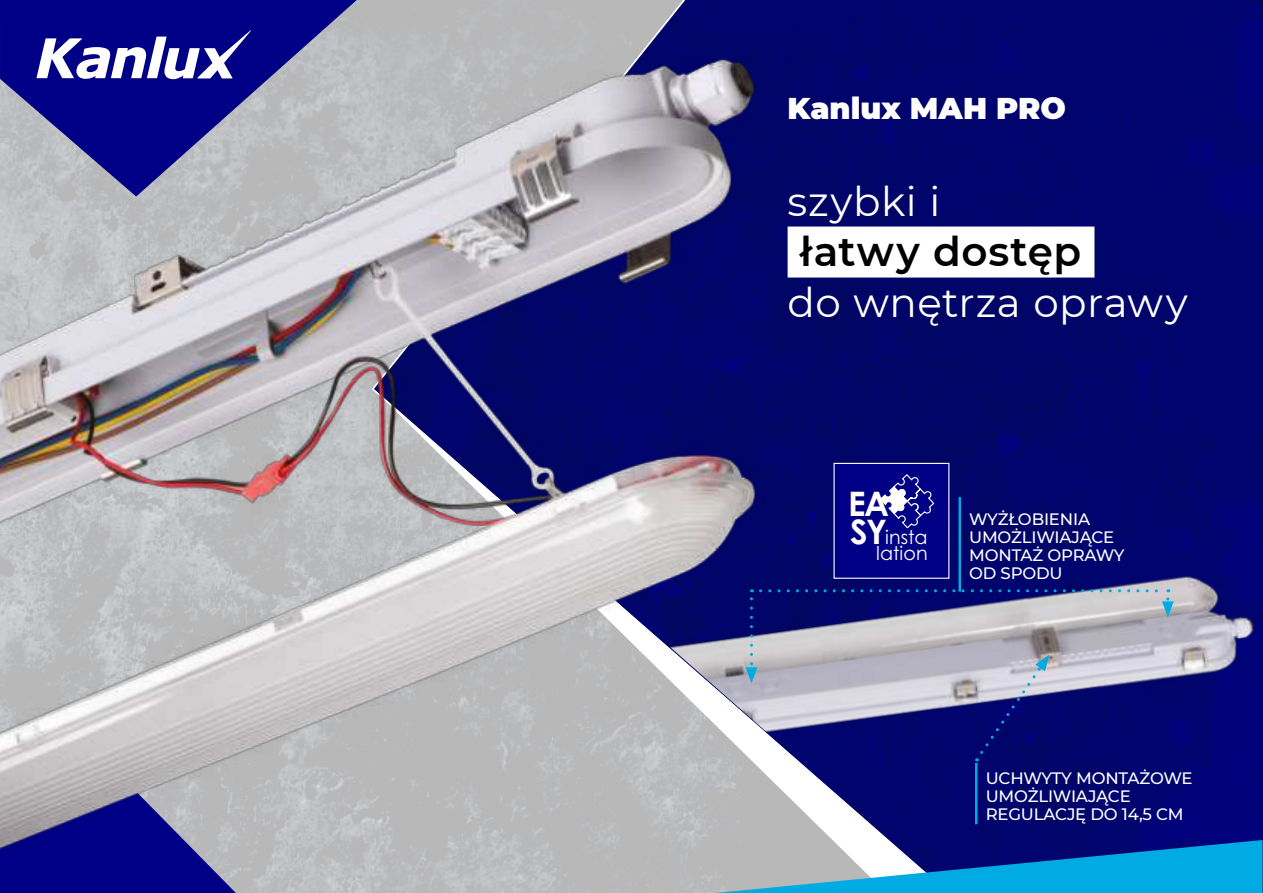
<style>
.page{position:relative;width:1263px;height:893px;background:#fff}
.page>*{position:absolute;margin:0;border:0;box-sizing:border-box;transform-origin:0 0}
.t1{font:40.5px "Montserrat";letter-spacing:.01em;color:#fff}
.t2{font:600 40.5px "Montserrat";letter-spacing:.02em;color:#000}
.t3{font:700 33.75px "Century Gothic";color:#fff}
.t4{font:900 30px "Montserrat";color:#fff}
.t5{font:19.05px/15.8px "Century Gothic";color:#fff;text-align:right}
.t6{font:500 16.5px/18px "Montserrat";letter-spacing:-.01em;color:#fff}
.s1{font-weight:700;font-size:33.75px}
</style>
<div class="page">
<div style="left:371px;top:0;width:892px;height:893px;background:#00046c"></div>
<div style="left:0;top:875px;width:236px;height:18px;background:#000086"></div>
<svg style="left:375px;top:391px;width:574px;height:502px;background:#424586"></svg>
<div style="left:788px;top:227px;width:306px;height:51px;background:#fff"></div>
<div style="left:834px;top:463px;width:115px;height:115px;background:#000086"></div>
<svg style="left:715px;top:850px;width:547px;height:43px;background:#2b9bce"></svg>
<img style="left:0;top:0;width:799px;height:875px">
<img style="left:646px;top:473px;width:617px;height:377px">
<hr style="left:958px;top:497px;width:3px;height:95px;background:#00abe3">
<hr style="left:975px;top:763px;width:2px;height:61px;background:#00abe3">
<svg style="left:746px;top:589px;width:428px;height:172px;background:#7173a3"></svg>
<h3 class="t4" style="left:788px;top:91px;width:280px">Kanlux MAH PRO</h3>
<h1 class="t1" style="left:788px;top:174px;width:154px">szybki i</h1>
<h1 class="t2" style="left:800px;top:222px;width:283px">łatwy dostęp</h1>
<h1 class="t1" style="left:788px;top:274px;width:401px">do wnętrza oprawy</h1>
<h2 class="t3" style="left:848px;top:484px;width:42px">EA</h2>
<p class="t5" style="left:850px;top:529px;width:79px"><span class="s1">SY</span>insta lation</p>
<p class="t6" style="left:969px;top:510px;width:157px">WYŻŁOBIENIA<br>UMOŻLIWIAJĄCE<br>MONTAŻ OPRAWY<br>OD SPODU</p>
<p class="t6" style="left:986px;top:768px;width:208px">UCHWYTY MONTAŻOWE<br>UMOŻLIWIAJĄCE<br>REGULACJĘ DO 14,5 CM</p>
</div>
